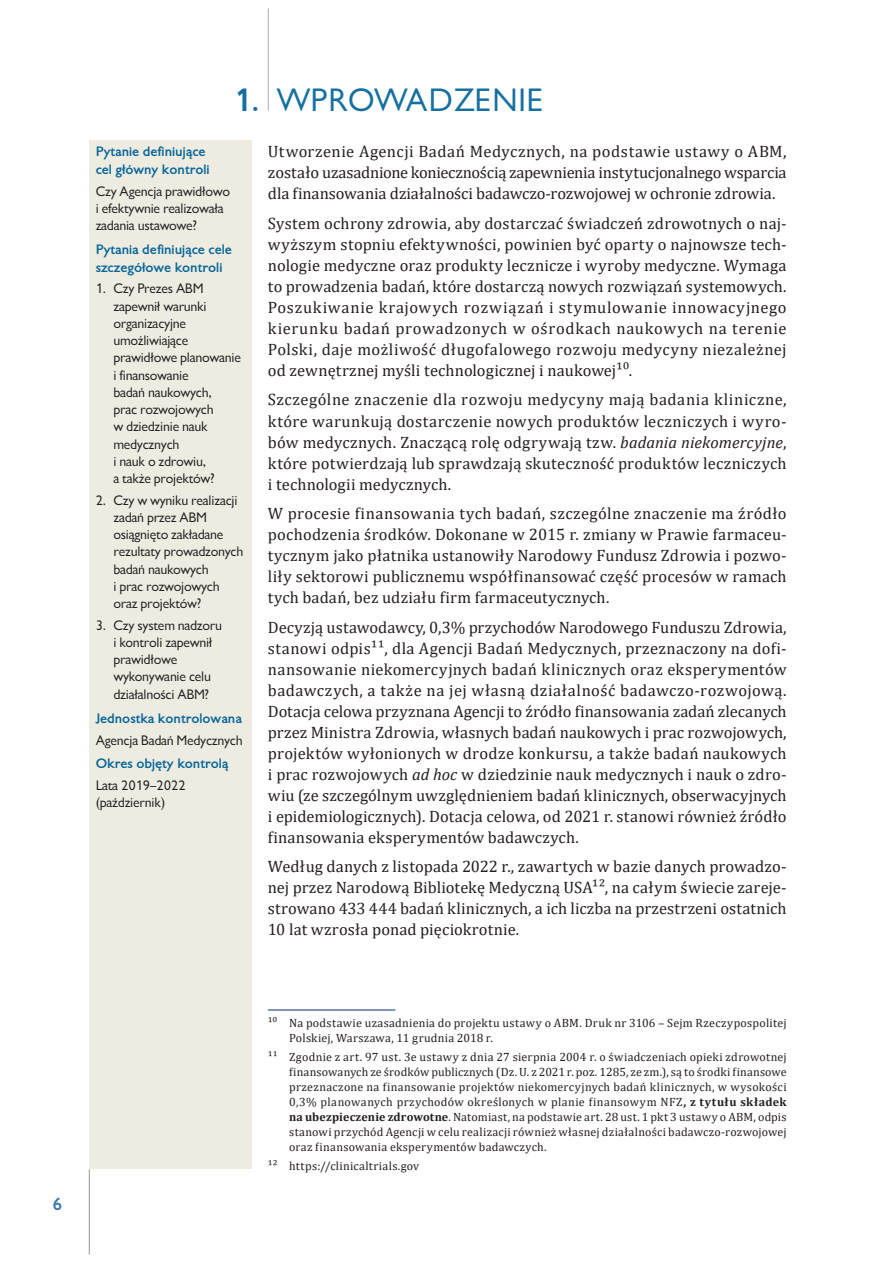
<style>
.page{position:relative;width:893px;height:1263px;background:#fff}
.page>*{position:absolute;margin:0;border:0;box-sizing:border-box;transform-origin:0 0}
.t1{font:30px "Gilead TTEFN";letter-spacing:.05em;color:#156fa1}
.t2{font:16.5px/21px "Cambria";letter-spacing:.005em;color:#231f20;text-align:justify}
.t3{font:700 16.5px "Gilead TTEFN";color:#3c7aaa}
.t4{font:12.75px/17.2px "Gilead TTEFN";color:#231f20}
.t5{font:700 12.75px/18px "Gilead TTEFN";color:#086699}
.t6{font:12px/15px "Cambria";letter-spacing:.02em;color:#231f20}
.s1{font-weight:700}
.s2{font-style:italic}
</style>
<div class="page">
<hr style="left:268px;top:9px;width:1px;height:102px;background:#a8a9ad">
<hr style="left:89px;top:1169px;width:1px;height:85px;background:#939598">
<hr style="left:268px;top:1010px;width:127px;height:1px;background:#003667">
<div style="left:89px;top:140px;width:162px;height:44px;background:#eeece1"></div>
<div style="left:89px;top:180px;width:162px;height:60px;background:#eeece1"></div>
<div style="left:89px;top:238px;width:162px;height:44px;background:#eeece1"></div>
<div style="left:89px;top:277px;width:162px;height:216px;background:#eeece1"></div>
<div style="left:89px;top:489px;width:162px;height:129px;background:#eeece1"></div>
<div style="left:89px;top:614px;width:162px;height:94px;background:#eeece1"></div>
<div style="left:89px;top:707px;width:162px;height:26px;background:#eeece1"></div>
<div style="left:89px;top:729px;width:162px;height:25px;background:#eeece1"></div>
<div style="left:89px;top:752px;width:162px;height:26px;background:#eeece1"></div>
<div style="left:89px;top:774px;width:162px;height:42px;background:#eeece1"></div>
<div style="left:89px;top:812px;width:162px;height:26px;background:#eeece1"></div>
<div style="left:89px;top:834px;width:162px;height:25px;background:#eeece1"></div>
<div style="left:89px;top:860px;width:162px;height:25px;background:#eeece1"></div>
<div style="left:89px;top:885px;width:162px;height:26px;background:#eeece1"></div>
<div style="left:89px;top:911px;width:162px;height:26px;background:#eeece1"></div>
<div style="left:89px;top:933px;width:162px;height:25px;background:#eeece1"></div>
<div style="left:89px;top:954px;width:162px;height:26px;background:#eeece1"></div>
<div style="left:89px;top:976px;width:162px;height:25px;background:#eeece1"></div>
<div style="left:89px;top:997px;width:162px;height:26px;background:#eeece1"></div>
<div style="left:89px;top:1019px;width:162px;height:25px;background:#eeece1"></div>
<div style="left:89px;top:1040px;width:162px;height:26px;background:#eeece1"></div>
<div style="left:89px;top:1062px;width:162px;height:25px;background:#eeece1"></div>
<div style="left:89px;top:1083px;width:162px;height:26px;background:#eeece1"></div>
<div style="left:89px;top:1100px;width:162px;height:26px;background:#eeece1"></div>
<div style="left:89px;top:1122px;width:162px;height:26px;background:#eeece1"></div>
<div style="left:89px;top:1143px;width:162px;height:26px;background:#eeece1"></div>
<p class="t3" style="left:53px;top:1193px;width:11px">6</p>
<h1 class="t1" style="left:234px;top:79px;width:309px"><span class="s1">1.</span> WPROWADZENIE</h1>
<p class="t5" style="left:96px;top:143px;width:115px">Pytanie definiujące cel główny kontroli</p>
<p class="t4" style="left:96px;top:182px;width:136px">Czy Agencja prawidłowo i efektywnie realizowała zadania ustawowe?</p>
<p class="t5" style="left:96px;top:240px;width:138px">Pytania definiujące cele szczegółowe kontroli</p>
<p class="t4" style="left:113px;top:280px;width:129px;text-indent:-18px">1. Czy Prezes ABM zapewnił warunki organizacyjne umożliwiające prawidłowe planowanie i finansowanie<br>badań naukowych,<br>prac rozwojowych<br>w dziedzinie nauk medycznych<br>i nauk o zdrowiu,<br>a także projektów?</p>
<p class="t4" style="left:113px;top:491px;width:131px;text-indent:-18px">2. Czy w wyniku realizacji zadań przez ABM osiągnięto zakładane rezultaty prowadzonych badań naukowych<br>i prac rozwojowych oraz projektów?</p>
<p class="t4" style="left:113px;top:616px;width:110px;text-indent:-18px">3. Czy system nadzoru i kontroli zapewnił prawidłowe wykonywanie celu działalności ABM?</p>
<p class="t5" style="left:96px;top:709px;width:148px">Jednostka kontrolowana</p>
<p class="t4" style="left:96px;top:731px;width:148px">Agencja Badań Medycznych</p>
<p class="t5" style="left:96px;top:754px;width:134px">Okres objęty kontrolą</p>
<p class="t4" style="left:96px;top:776px;width:91px">Lata 2019–2022 (październik)</p>
<p class="t2" style="left:268px;top:141px;width:520px">Utworzenie Agencji Badań Medycznych, na podstawie ustawy o ABM, zostało uzasadnione koniecznością zapewnienia instytucjonalnego wsparcia dla finansowania działalności badawczo-rozwojowej w ochronie zdrowia.</p>
<p class="t2" style="left:268px;top:213px;width:520px">System ochrony zdrowia, aby dostarczać świadczeń zdrowotnych o naj&shy;wyższym stopniu efektywności, powinien być oparty o najnowsze tech&shy;nologie medyczne oraz produkty lecznicze i wyroby medyczne. Wymaga to prowadzenia badań, które dostarczą nowych rozwiązań systemowych.<br>Poszukiwanie krajowych rozwiązań i stymulowanie innowacyjnego kierunku badań prowadzonych w ośrodkach naukowych na terenie Polski, daje możliwość długofalowego rozwoju medycyny niezależnej od zewnętrznej myśli technologicznej i naukowej10.</p>
<p class="t2" style="left:268px;top:389px;width:520px">Szczególne znaczenie dla rozwoju medycyny mają badania kliniczne, które warunkują dostarczenie nowych produktów leczniczych i wyro&shy;bów medycznych. Znaczącą rolę odgrywają tzw. <span class="s2">badania niekomercyjne</span>, które potwierdzają lub sprawdzają skuteczność produktów leczniczych i technologii medycznych.</p>
<p class="t2" style="left:268px;top:503px;width:520px">W procesie finansowania tych badań, szczególne znaczenie ma źródło pochodzenia środków. Dokonane w 2015 r. zmiany w Prawie farmaceu&shy;tycznym jako płatnika ustanowiły Narodowy Fundusz Zdrowia i pozwo&shy;liły sektorowi publicznemu współfinansować część procesów w ramach tych badań, bez udziału firm farmaceutycznych.</p>
<p class="t2" style="left:268px;top:616px;width:520px">Decyzją ustawodawcy, 0,3% przychodów Narodowego Funduszu Zdrowia, stanowi odpis11, dla Agencji Badań Medycznych, przeznaczony na dofi&shy;nansowanie niekomercyjnych badań klinicznych oraz eksperymentów badawczych, a także na jej własną działalność badawczo-rozwojową.<br>Dotacja celowa przyznana Agencji to źródło finansowania zadań zlecanych przez Ministra Zdrowia, własnych badań naukowych i prac rozwojowych, projektów wyłonionych w drodze konkursu, a także badań naukowych i prac rozwojowych <span class="s2">ad hoc</span> w dziedzinie nauk medycznych i nauk o zdro&shy;wiu (ze szczególnym uwzględnieniem badań klinicznych, obserwacyjnych i epidemiologicznych). Dotacja celowa, od 2021 r. stanowi również źródło finansowania eksperymentów badawczych.</p>
<p class="t2" style="left:268px;top:856px;width:520px">Według danych z listopada 2022 r., zawartych w bazie danych prowadzo&shy;nej przez Narodową Bibliotekę Medyczną USA12, na całym świecie zareje&shy;strowano 433 444 badań klinicznych, a ich liczba na przestrzeni ostatnich 10 lat wzrosła ponad pięciokrotnie.</p>
<p class="t6" style="left:289px;top:1015px;width:499px;text-indent:-21px">10 Na podstawie uzasadnienia do projektu ustawy o ABM. Druk nr 3106 – Sejm Rzeczypospolitej<br>Polskiej, Warszawa, 11 grudnia 2018 r.</p>
<p class="t6" style="left:289px;top:1049px;width:499px;text-align:justify;text-indent:-21px">11 Zgodnie z art. 97 ust. 3e ustawy z dnia 27 sierpnia 2004 r. o świadczeniach opieki zdrowotnej finansowanych ze środków publicznych (Dz. U. z 2021 r. poz. 1285, ze zm.), są to środki finansowe przeznaczone na finansowanie projektów niekomercyjnych badań klinicznych, w wysokości 0,3% planowanych przychodów określonych w planie finansowym NFZ<span class="s1">, z tytułu składek na ubezpieczenie zdrowotne</span>. Natomiast, na podstawie art. 28 ust. 1 pkt 3 ustawy o ABM, odpis stanowi przychód Agencji w celu realizacji również własnej działalności badawczo-rozwojowej oraz finansowania eksperymentów badawczych.</p>
<p class="t6" style="left:268px;top:1158px;width:153px">12 https://clinicaltrials.gov</p>
</div>
